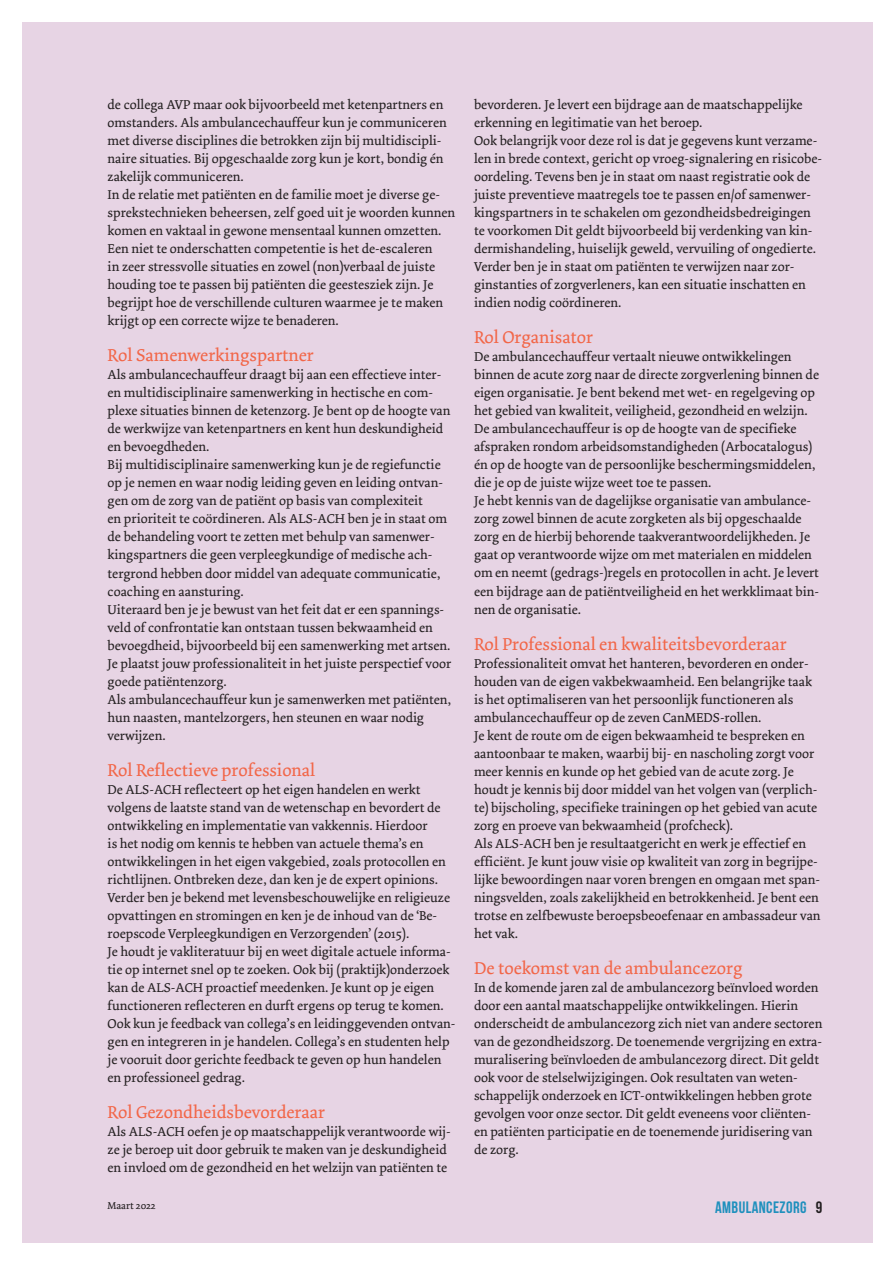
<style>
.page{position:relative;width:896px;height:1266px;background:#fff}
.page>*{position:absolute;margin:0;border:0;box-sizing:border-box;transform-origin:0 0}
.t1{font:18px "Dolly";color:#f26648}
.t2{font:16.5px "Bebas Neue";letter-spacing:.025em;color:#1f90bd}
.t3{font:13.5px/18px "Dolly";color:#231f20}
.t4{font:10.5px "Dolly";color:#231f20}
.s1{color:#231f20}
</style>
<div class="page">
<div style="left:22px;top:22px;width:851px;height:1221px;background:#e7d4e4"></div>
<p class="t3" style="left:108px;top:96px;width:349px">de collega AVP maar ook bijvoorbeeld met ketenpartners en omstanders. Als ambulancechauffeur kun je communiceren met diverse disciplines die betrokken zijn bij multidiscipli&shy;naire situaties. Bij opgeschaalde zorg kun je kort, bondig én zakelijk communiceren.<br>In de relatie met patiënten en de familie moet je diverse ge&shy;sprekstechnieken beheersen, zelf goed uit je woorden kunnen komen en vaktaal in gewone mensentaal kunnen omzetten.<br>Een niet te onderschatten competentie is het de-escaleren<br>in zeer stressvolle situaties en zowel (non)verbaal de juiste houding toe te passen bij patiënten die geestesziek zijn. Je begrijpt hoe de verschillende culturen waarmee je te maken krijgt op een correcte wijze te benaderen.</p>
<h1 class="t1" style="left:108px;top:345px;width:207px">Rol Samenwerkingspartner</h1>
<p class="t3" style="left:108px;top:366px;width:345px">Als ambulancechauffeur draagt bij aan een effectieve inter&shy;en multidisciplinaire samenwerking in hectische en com&shy;plexe situaties binnen de ketenzorg. Je bent op de hoogte van de werkwijze van ketenpartners en kent hun deskundigheid en bevoegdheden.<br>Bij multidisciplinaire samenwerking kun je de regiefunctie op je nemen en waar nodig leiding geven en leiding ontvan&shy;gen om de zorg van de patiënt op basis van complexiteit<br>en prioriteit te coördineren. Als ALS-ACH ben je in staat om de behandeling voort te zetten met behulp van samenwer&shy;kingspartners die geen verpleegkundige of medische ach&shy;tergrond hebben door middel van adequate communicatie, coaching en aansturing.<br>Uiteraard ben je je bewust van het feit dat er een spannings&shy;veld of confrontatie kan ontstaan tussen bekwaamheid en bevoegdheid, bijvoorbeeld bij een samenwerking met artsen.<br>Je plaatst jouw professionaliteit in het juiste perspectief voor goede patiëntenzorg.<br>Als ambulancechauffeur kun je samenwerken met patiënten, hun naasten, mantelzorgers, hen steunen en waar nodig verwijzen.</p>
<h1 class="t1" style="left:108px;top:759px;width:209px">Rol Reflectieve professional</h1>
<p class="t3" style="left:108px;top:780px;width:349px">De ALS-ACH reflecteert op het eigen handelen en werkt volgens de laatste stand van de wetenschap en bevordert de ontwikkeling en implementatie van vakkennis. Hierdoor<br>is het nodig om kennis te hebben van actuele thema’s en ontwikkelingen in het eigen vakgebied, zoals protocollen en richtlijnen. Ontbreken deze, dan ken je de expert opinions.<br>Verder ben je bekend met levensbeschouwelijke en religieuze opvattingen en stromingen en ken je de inhoud van de ‘Be&shy;roepscode Verpleegkundigen en Verzorgenden’ (2015).<br>Je houdt je vakliteratuur bij en weet digitale actuele informa&shy;tie op internet snel op te zoeken. Ook bij (praktijk)onderzoek kan de ALS-ACH proactief meedenken. Je kunt op je eigen functioneren reflecteren en durft ergens op terug te komen.<br>Ook kun je feedback van collega’s en leidinggevenden ontvan&shy;gen en integreren in je handelen. Collega’s en studenten help je vooruit door gerichte feedback te geven op hun handelen en professioneel gedrag.</p>
<h1 class="t1" style="left:108px;top:1101px;width:219px">Rol Gezondheidsbevorderaar</h1>
<p class="t3" style="left:108px;top:1122px;width:344px">Als ALS-ACH oefen je op maatschappelijk verantwoorde wij&shy;ze je beroep uit door gebruik te maken van je deskundigheid en invloed om de gezondheid en het welzijn van patiënten te</p>
<p class="t3" style="left:474px;top:96px;width:349px">bevorderen. Je levert een bijdrage aan de maatschappelijke erkenning en legitimatie van het beroep.<br>Ook belangrijk voor deze rol is dat je gegevens kunt verzame&shy;len in brede context, gericht op vroeg-signalering en risicobe&shy;oordeling. Tevens ben je in staat om naast registratie ook de juiste preventieve maatregels toe te passen en/of samenwer&shy;kingspartners in te schakelen om gezondheidsbedreigingen te voorkomen Dit geldt bijvoorbeeld bij verdenking van kin&shy;dermishandeling, huiselijk geweld, vervuiling of ongedierte.<br>Verder ben je in staat om patiënten te verwijzen naar zor&shy;ginstanties of zorgverleners, kan een situatie inschatten en indien nodig coördineren.</p>
<h1 class="t1" style="left:474px;top:327px;width:120px">Rol Organisator</h1>
<p class="t3" style="left:474px;top:348px;width:346px">De ambulancechauffeur vertaalt nieuwe ontwikkelingen binnen de acute zorg naar de directe zorgverlening binnen de eigen organisatie. Je bent bekend met wet- en regelgeving op het gebied van kwaliteit, veiligheid, gezondheid en welzijn.<br>De ambulancechauffeur is op de hoogte van de specifieke afspraken rondom arbeidsomstandigheden (Arbocatalogus) én op de hoogte van de persoonlijke beschermingsmiddelen, die je op de juiste wijze weet toe te passen.<br>Je hebt kennis van de dagelijkse organisatie van ambulance&shy;zorg zowel binnen de acute zorgketen als bij opgeschaalde zorg en de hierbij behorende taakverantwoordelijkheden. Je gaat op verantwoorde wijze om met materialen en middelen om en neemt (gedrags-)regels en protocollen in acht. Je levert een bijdrage aan de patiëntveiligheid en het werkklimaat bin&shy;nen de organisatie.</p>
<h1 class="t1" style="left:474px;top:633px;width:314px">Rol Professional en kwaliteitsbevorderaar</h1>
<p class="t3" style="left:474px;top:654px;width:348px">Professionaliteit omvat het hanteren, bevorderen en onder&shy;houden van de eigen vakbekwaamheid. Een belangrijke taak is het optimaliseren van het persoonlijk functioneren als ambulancechauffeur op de zeven CanMEDS-rollen.<br>Je kent de route om de eigen bekwaamheid te bespreken en aantoonbaar te maken, waarbij bij- en nascholing zorgt voor meer kennis en kunde op het gebied van de acute zorg. Je houdt je kennis bij door middel van het volgen van (verplich&shy;te) bijscholing, specifieke trainingen op het gebied van acute zorg en proeve van bekwaamheid (profcheck).<br>Als ALS-ACH ben je resultaatgericht en werk je effectief en efficiënt. Je kunt jouw visie op kwaliteit van zorg in begrijpe&shy;lijke bewoordingen naar voren brengen en omgaan met span&shy;ningsvelden, zoals zakelijkheid en betrokkenheid. Je bent een trotse en zelfbewuste beroepsbeoefenaar en ambassadeur van het vak.</p>
<h1 class="t1" style="left:474px;top:957px;width:270px">De toekomst van de ambulancezorg</h1>
<p class="t3" style="left:474px;top:978px;width:350px">In de komende jaren zal de ambulancezorg beïnvloed worden door een aantal maatschappelijke ontwikkelingen. Hierin onderscheidt de ambulancezorg zich niet van andere sectoren van de gezondheidszorg. De toenemende vergrijzing en extra&shy;muralisering beïnvloeden de ambulancezorg direct. Dit geldt ook voor de stelselwijzigingen. Ook resultaten van weten&shy;schappelijk onderzoek en ICT-ontwikkelingen hebben grote gevolgen voor onze sector. Dit geldt eveneens voor cliënten&shy;en patiënten participatie en de toenemende juridisering van de zorg.</p>
<p class="t4" style="left:108px;top:1199px;width:50px">Maart 2022</p>
<p class="t2" style="left:715px;top:1197px;width:109px">AMBULANCEZORG <span class="s1">9</span></p>
</div>
